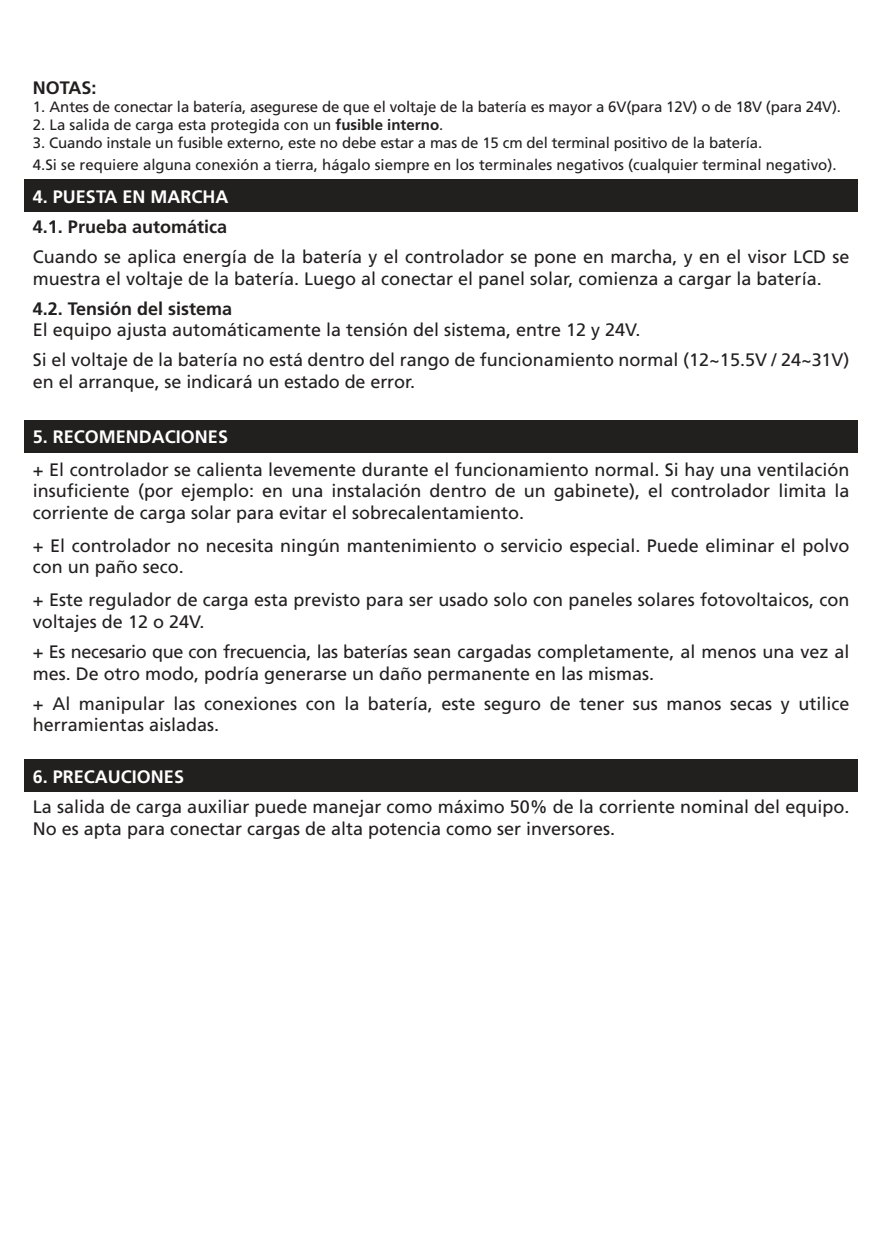
<style>
.page{position:relative;width:893px;height:1260px;background:#fff}
.page>*{position:absolute;margin:0;border:0;box-sizing:border-box;transform-origin:0 0}
.t1{font:18px/21.6px "Frutiger LT Std";color:#221f1f}
.t2{font:700 18px "Frutiger LT Std";color:#221f1f}
.t3{font:700 18px "Frutiger LT Std";color:#fff}
.t4{font:15px/21.6px "Frutiger LT Std";letter-spacing:-.01em;color:#221f1f}
.s1{font-weight:700}
</style>
<div class="page">
<div style="left:24px;top:180px;width:834px;height:32px;background:#221f1f"></div>
<div style="left:24px;top:420px;width:834px;height:32px;background:#221f1f"></div>
<div style="left:24px;top:759px;width:834px;height:32px;background:#221f1f"></div>
<p class="t2" style="left:33px;top:78px;width:65px">NOTAS:</p>
<p class="t4" style="left:33px;top:97px;width:810px">1. Antes de conectar la batería, asegurese de que el voltaje de la batería es mayor a 6V(para 12V) o de 18V (para 24V).</p>
<p class="t4" style="left:33px;top:115px;width:412px">2. La salida de carga esta protegida con un <span class="s1">fusible interno</span>.</p>
<p class="t4" style="left:33px;top:133px;width:805px">3. Cuando instale un fusible externo, este no debe estar a mas de 15 cm del terminal positivo de la batería.<br>4.Si se requiere alguna conexión a tierra, hágalo siempre en los terminales negativos (cualquier terminal negativo).</p>
<p class="t3" style="left:33px;top:187px;width:197px">4. PUESTA EN MARCHA</p>
<p class="t2" style="left:33px;top:217px;width:196px">4.1. Prueba automática</p>
<p class="t1" style="left:33px;top:246px;width:818px">Cuando se aplica energía de la batería y el controlador se pone en marcha, y en el visor LCD se muestra el voltaje de la batería. Luego al conectar el panel solar, comienza a cargar la batería.</p>
<p class="t2" style="left:33px;top:298px;width:201px">4.2. Tensión del sistema</p>
<p class="t1" style="left:33px;top:315px;width:818px;line-height:30px">El equipo ajusta automáticamente la tensión del sistema, entre 12 y 24V.<br>Si el voltaje de la batería no está dentro del rango de funcionamiento normal (12~15.5V / 24~31V)</p>
<p class="t1" style="left:33px;top:371px;width:384px">en el arranque, se indicará un estado de error.</p>
<p class="t3" style="left:33px;top:426px;width:197px">5. RECOMENDACIONES</p>
<p class="t1" style="left:33px;top:459px;width:818px;text-align:justify">+ El controlador se calienta levemente durante el funcionamiento normal. Si hay una ventilación insuficiente (por ejemplo: en una instalación dentro de un gabinete), el controlador limita la corriente de carga solar para evitar el sobrecalentamiento.</p>
<p class="t1" style="left:33px;top:535px;width:818px">+ El controlador no necesita ningún mantenimiento o servicio especial. Puede eliminar el polvo con un paño seco.</p>
<p class="t1" style="left:33px;top:589px;width:818px">+ Este regulador de carga esta previsto para ser usado solo con paneles solares fotovoltaicos, con voltajes de 12 o 24V.</p>
<p class="t1" style="left:33px;top:641px;width:818px">+ Es necesario que con frecuencia, las baterías sean cargadas completamente, al menos una vez al mes. De otro modo, podría generarse un daño permanente en las mismas.</p>
<p class="t1" style="left:33px;top:693px;width:818px">+ Al manipular las conexiones con la batería, este seguro de tener sus manos secas y utilice herramientas aisladas.</p>
<p class="t3" style="left:33px;top:766px;width:153px">6. PRECAUCIONES</p>
<p class="t1" style="left:33px;top:796px;width:818px">La salida de carga auxiliar puede manejar como máximo 50% de la corriente nominal del equipo.<br>No es apta para conectar cargas de alta potencia como ser inversores.</p>
</div>
